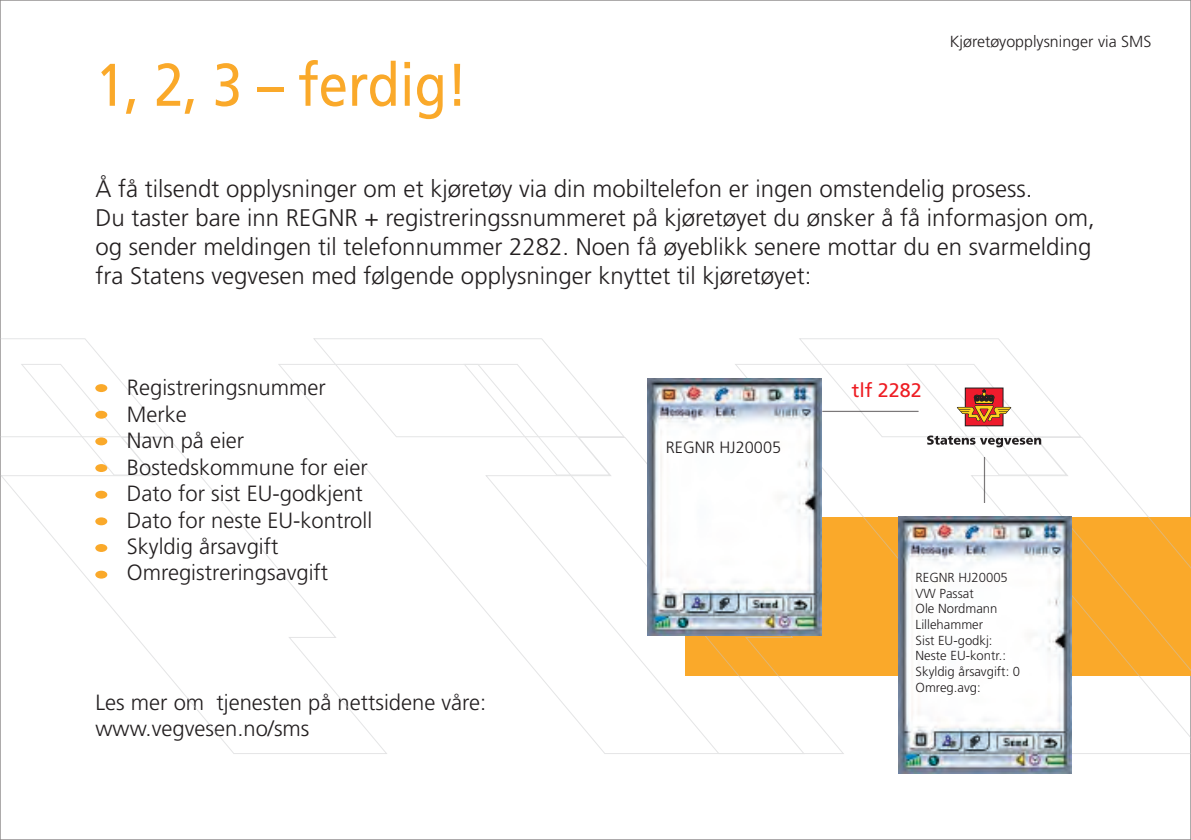
<style>
.page{position:relative;width:1191px;height:840px;background:#fff}
.page>*{position:absolute;margin:0;border:0;box-sizing:border-box;transform-origin:0 0}
.t1{font:60px "Frutiger LT Std";color:#faa92a;scale:.88 1}
.t2{font:300 24px/28.8px "Frutiger LT Std";color:#231f20}
.t3{font:300 22px/26.4px "Frutiger LT Std";color:#231f20}
.t4{font:19.6px "Frutiger LT Std";color:#ee1d23}
.t5{font:300 16.4px "Frutiger LT Std";color:#231f20}
.t6{font:300 16px "Frutiger LT Std";color:#231f20}
.t7{font:300 13px/15.6px "Frutiger LT Std";color:#231f20}
</style>
<div class="page">
<svg style="left:0;top:338px;width:167px;height:98px"></svg>
<svg style="left:0;top:436px;width:277px;height:317px"></svg>
<svg style="left:277px;top:364px;width:457px;height:390px"></svg>
<svg style="left:312px;top:338px;width:313px;height:138px"></svg>
<svg style="left:484px;top:436px;width:250px;height:317px"></svg>
<svg style="left:734px;top:363px;width:457px;height:391px"></svg>
<svg style="left:970px;top:436px;width:221px;height:317px"></svg>
<img style="left:647px;top:378px;width:174px;height:256px">
<img style="left:898px;top:516px;width:173px;height:256px">
<svg style="left:798px;top:338px;width:284px;height:138px"></svg>
<hr style="left:984px;top:457px;width:1px;height:45px;background:#231f20">
<div style="left:95px;top:384px;width:12px;height:8px;background:#faa92a;border-radius:50%"></div>
<svg style="left:95px;top:410px;width:12px;height:8px"></svg>
<div style="left:95px;top:437px;width:12px;height:8px;background:#faa92a;border-radius:50%"></div>
<div style="left:95px;top:464px;width:12px;height:7px;background:#faa92a;border-radius:50%"></div>
<div style="left:95px;top:490px;width:12px;height:8px;background:#faa92a;border-radius:50%"></div>
<div style="left:95px;top:517px;width:12px;height:8px;background:#faa92a;border-radius:50%"></div>
<svg style="left:95px;top:543px;width:12px;height:8px"></svg>
<div style="left:95px;top:570px;width:12px;height:8px;background:#faa92a;border-radius:50%"></div>
<h1 class="t1" style="left:95px;top:50px;width:424px">1, 2, 3 – ferdig!</h1>
<p class="t6" style="left:949px;top:32px;width:203px">Kjøretøyopplysninger via SMS</p>
<p class="t2" style="left:95px;top:174px;width:1001px">Å få tilsendt opplysninger om et kjøretøy via din mobiltelefon er ingen omstendelig prosess.<br>Du taster bare inn REGNR + registreringssnummeret på kjøretøyet du ønsker å få informasjon om, og sender meldingen til telefonnummer 2282. Noen få øyeblikk senere mottar du en svarmelding fra Statens vegvesen med følgende opplysninger knyttet til kjøretøyet:</p>
<p class="t3" style="left:127px;top:374px;width:247px">Registreringsnummer<br>Merke<br>Navn på eier<br>Bostedskommune for eier<br>Dato for sist EU-godkjent<br>Dato for neste EU-kontroll<br>Skyldig årsavgift<br>Omregistreringsavgift</p>
<p class="t3" style="left:95px;top:689px;width:392px">Les mer om tjenesten på nettsidene våre: www.vegvesen.no/sms</p>
<p class="t5" style="left:666px;top:438px;width:117px">REGNR HJ20005</p>
<p class="t4" style="left:851px;top:378px;width:71px">tlf 2282</p>
<p class="t7" style="left:915px;top:569px;width:106px">REGNR HJ20005<br>VW Passat<br>Ole Nordmann<br>Lillehammer<br>Sist EU-godkj:<br>Neste EU-kontr.:<br>Skyldig årsavgift: 0<br>Omreg.avg:</p>
</div>
